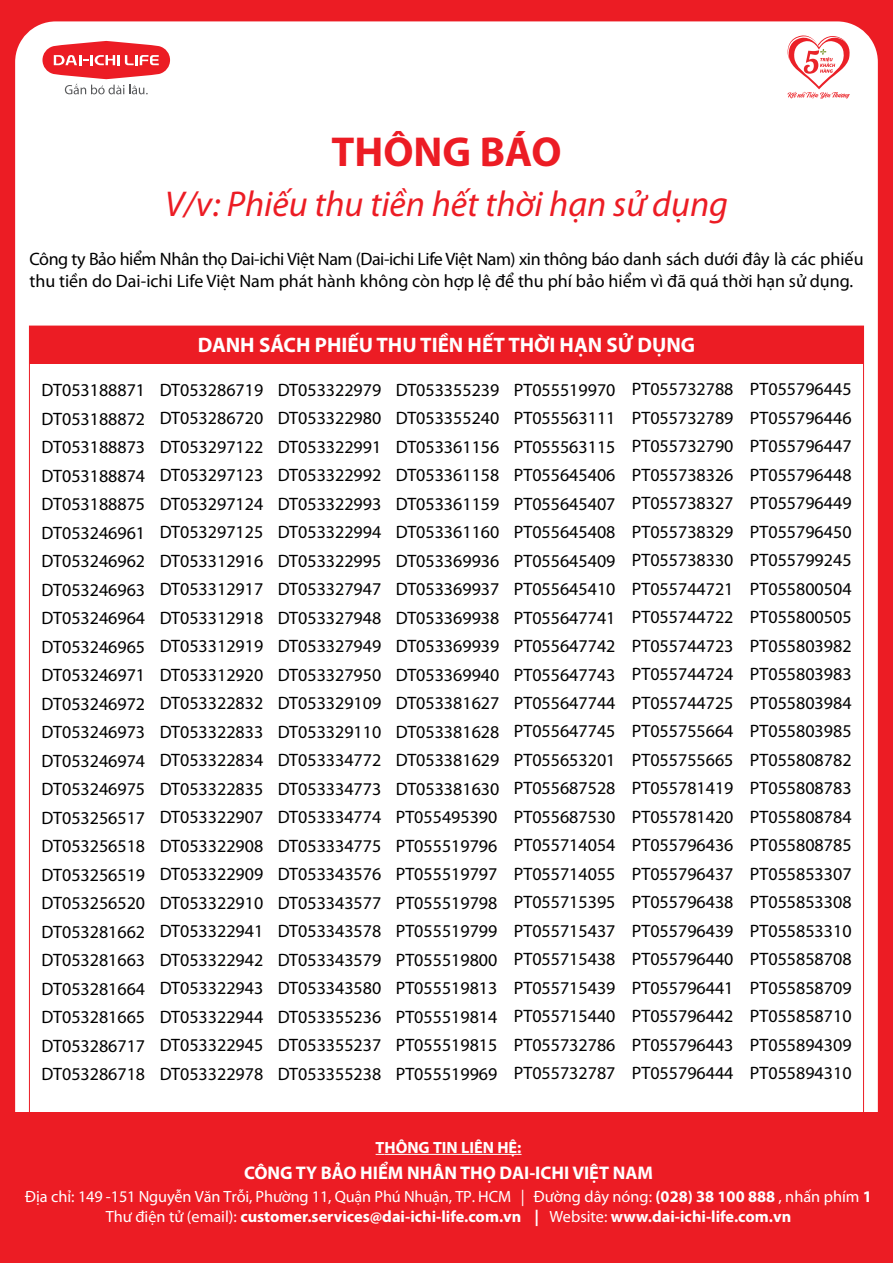
<style>
.page{position:relative;width:893px;height:1263px;background:#ec1c24}
.page>*{position:absolute;margin:0;border:0;box-sizing:border-box;transform-origin:0 0}
.t1{font:700 42px "Myriad Pro";color:#ec1c24}
.t2{font:italic 36px "Myriad Pro";color:#ec1c24}
.t3{font:700 21px "Myriad Pro";color:#fff}
.t4{font:700 18.3px "Myriad Pro";color:#fff}
.t5{font:18px/28.5px "Myriad Pro";color:#000;text-align:justify}
.t6{font:16.35px/20.1px "Myriad Pro";letter-spacing:-.01em;color:#fff;text-align:center}
.t7{font:700 16.35px "Myriad Pro";color:#fff}
.s1{font-weight:700}
</style>
<div class="page">
<div style="left:15px;top:21px;width:863px;height:1091px;background:#fff"></div>
<div style="left:29px;top:326px;width:834px;height:37px;background:#ec1c24"></div>
<svg style="left:42px;top:41px;width:128px;height:53px"></svg>
<svg style="left:786px;top:34px;width:65px;height:65px;background:#f9c9cb"></svg>
<hr style="left:384px;top:1154px;width:138px;height:1px;background:#fff">
<h1 class="t1" style="left:331px;top:125px;width:231px">THÔNG BÁO</h1>
<h2 class="t2" style="left:165px;top:182px;width:565px">V/v: Phiếu thu tiền hết thời hạn sử dụng</h2>
<p class="t5" style="left:29px;top:247px;width:836px;line-height:22.5px">Công ty Bảo hiểm Nhân thọ Dai-ichi Việt Nam (Dai-ichi Life Việt Nam) xin thông báo danh sách dưới đây là các phiếu thu tiền do Dai-ichi Life Việt Nam phát hành không còn hợp lệ để thu phí bảo hiểm vì đã quá thời hạn sử dụng.</p>
<p class="t3" style="left:198px;top:331px;width:499px">DANH SÁCH PHIẾU THU TIỀN HẾT THỜI HẠN SỬ DỤNG</p>
<p class="t5" style="left:42px;top:375px;width:105px">DT053188871<br>DT053188872<br>DT053188873<br>DT053188874<br>DT053188875<br>DT053246961<br>DT053246962<br>DT053246963<br>DT053246964<br>DT053246965<br>DT053246971<br>DT053246972<br>DT053246973<br>DT053246974<br>DT053246975<br>DT053256517<br>DT053256518<br>DT053256519<br>DT053256520<br>DT053281662<br>DT053281663<br>DT053281664<br>DT053281665<br>DT053286717<br>DT053286718</p>
<p class="t5" style="left:160px;top:375px;width:105px">DT053286719<br>DT053286720<br>DT053297122<br>DT053297123<br>DT053297124<br>DT053297125<br>DT053312916<br>DT053312917<br>DT053312918<br>DT053312919<br>DT053312920<br>DT053322832<br>DT053322833<br>DT053322834<br>DT053322835<br>DT053322907<br>DT053322908<br>DT053322909<br>DT053322910<br>DT053322941<br>DT053322942<br>DT053322943<br>DT053322944<br>DT053322945<br>DT053322978</p>
<p class="t5" style="left:278px;top:375px;width:105px">DT053322979<br>DT053322980<br>DT053322991<br>DT053322992<br>DT053322993<br>DT053322994<br>DT053322995<br>DT053327947<br>DT053327948<br>DT053327949<br>DT053327950<br>DT053329109<br>DT053329110<br>DT053334772<br>DT053334773<br>DT053334774<br>DT053334775<br>DT053343576<br>DT053343577<br>DT053343578<br>DT053343579<br>DT053343580<br>DT053355236<br>DT053355237<br>DT053355238</p>
<p class="t5" style="left:396px;top:375px;width:105px">DT053355239<br>DT053355240<br>DT053361156<br>DT053361158<br>DT053361159<br>DT053361160<br>DT053369936<br>DT053369937<br>DT053369938<br>DT053369939<br>DT053369940<br>DT053381627<br>DT053381628<br>DT053381629<br>DT053381630<br>PT055495390<br>PT055519796<br>PT055519797<br>PT055519798<br>PT055519799<br>PT055519800<br>PT055519813<br>PT055519814<br>PT055519815<br>PT055519969</p>
<p class="t5" style="left:514px;top:375px;width:103px">PT055519970<br>PT055563111<br>PT055563115<br>PT055645406<br>PT055645407<br>PT055645408<br>PT055645409<br>PT055645410<br>PT055647741<br>PT055647742<br>PT055647743<br>PT055647744<br>PT055647745<br>PT055653201<br>PT055687528<br>PT055687530<br>PT055714054<br>PT055714055<br>PT055715395<br>PT055715437<br>PT055715438<br>PT055715439<br>PT055715440<br>PT055732786<br>PT055732787</p>
<p class="t5" style="left:632px;top:375px;width:103px">PT055732788<br>PT055732789<br>PT055732790<br>PT055738326<br>PT055738327<br>PT055738329<br>PT055738330<br>PT055744721<br>PT055744722<br>PT055744723<br>PT055744724<br>PT055744725<br>PT055755664<br>PT055755665<br>PT055781419<br>PT055781420<br>PT055796436<br>PT055796437<br>PT055796438<br>PT055796439<br>PT055796440<br>PT055796441<br>PT055796442<br>PT055796443<br>PT055796444</p>
<p class="t5" style="left:750px;top:375px;width:103px">PT055796445<br>PT055796446<br>PT055796447<br>PT055796448<br>PT055796449<br>PT055796450<br>PT055799245<br>PT055800504<br>PT055800505<br>PT055803982<br>PT055803983<br>PT055803984<br>PT055803985<br>PT055808782<br>PT055808783<br>PT055808784<br>PT055808785<br>PT055853307<br>PT055853308<br>PT055853310<br>PT055858708<br>PT055858709<br>PT055858710<br>PT055894309<br>PT055894310</p>
<p class="t7" style="left:376px;top:1136px;width:147px">THÔNG TIN LIÊN HỆ:</p>
<p class="t4" style="left:244px;top:1160px;width:410px">CÔNG TY BẢO HIỂM NHÂN THỌ DAI-ICHI VIỆT NAM</p>
<p class="t6" style="left:25px;top:1186px;width:848px">Địa chỉ: 149 -151 Nguyễn Văn Trỗi, Phường 11, Quận Phú Nhuận, TP. HCM | Đường dây nóng: <span class="s1">(028) 38 100 888</span> , nhấn phím <span class="s1">1<br></span>Thư điện tử (email): <span class="s1">customer.services@dai-ichi-life.com.vn |</span> Website: <span class="s1">www.dai-ichi-life.com.vn</span></p>
</div>
